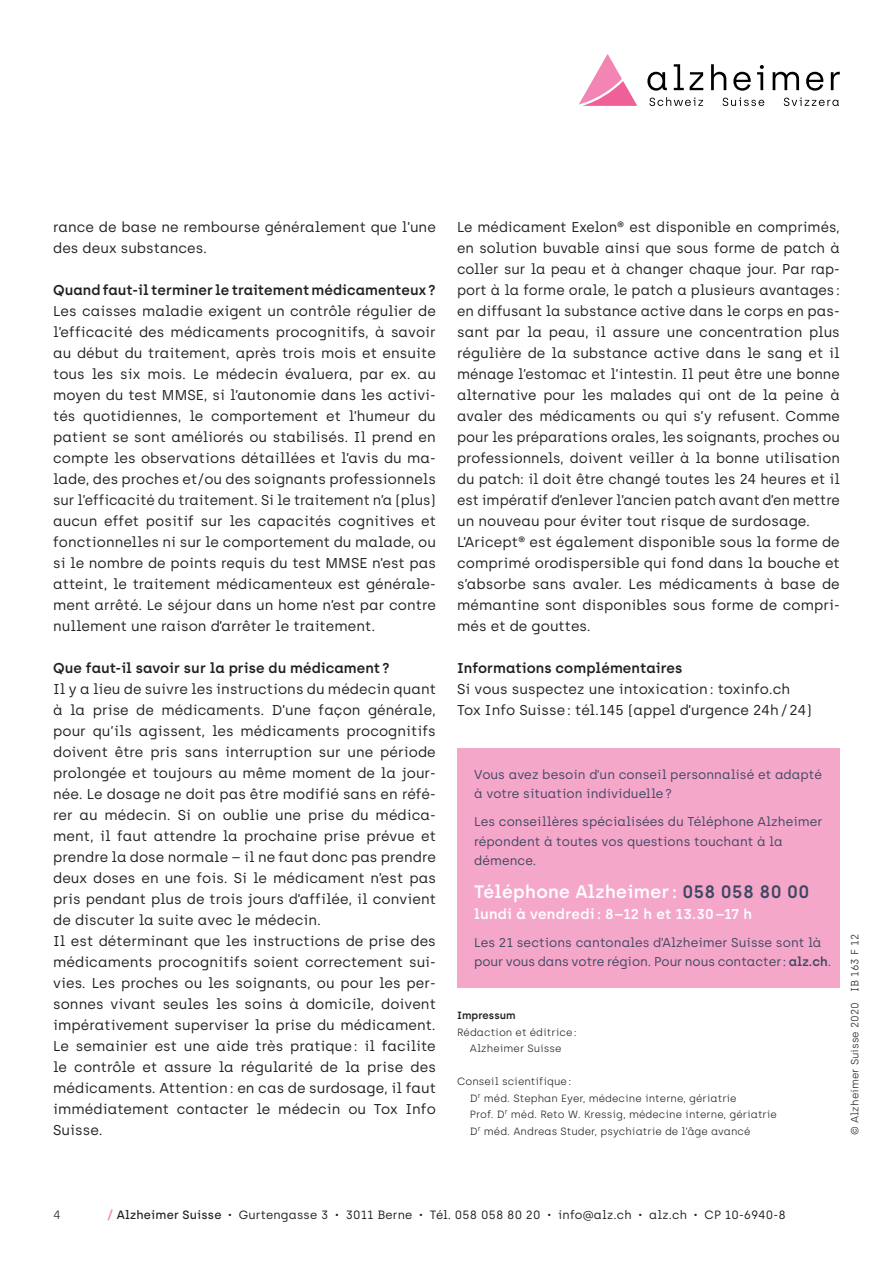
<style>
.page{position:relative;width:893px;height:1263px;background:#fff}
.page>*{position:absolute;margin:0;border:0;box-sizing:border-box;transform-origin:0 0}
.t1{font:600 18px "Archia";letter-spacing:.02em;color:#fff}
.t2{font:14.25px/21px "Archia";letter-spacing:.005em;color:#231f20}
.t3{font:600 14.25px "Archia";letter-spacing:.005em;color:#231f20}
.t4{font:600 14.25px "Archia";letter-spacing:.02em;color:#fff}
.t5{font:12.75px/19.5px "Archia";letter-spacing:.005em;color:#3c4763}
.t6{font:12px "Archia";letter-spacing:.015em;color:#231f20}
.t7{font:300 12px "Archia";color:#231f20}
.t8{font:300 10.5px/16.5px "Archia";letter-spacing:.005em;color:#231f20;text-align:center}
.t9{font:600 10.5px "Archia";letter-spacing:.005em;color:#231f20}
.s1{color:#3c4763}
.s2{font-weight:600}
.s3{font-weight:600;font-size:12.75px;color:#f284b4}
.s4{font-weight:500}
.s5{font-weight:500;font-size:6.75px}
.s6{font-size:6.75px}
</style>
<div class="page">
<svg style="left:579px;top:54px;width:58px;height:52px"></svg>
<svg style="left:647px;top:72px;width:20px;height:19px"></svg>
<svg style="left:674px;top:64px;width:10px;height:26px"></svg>
<svg style="left:690px;top:72px;width:13px;height:18px"></svg>
<svg style="left:711px;top:64px;width:15px;height:26px"></svg>
<svg style="left:733px;top:72px;width:18px;height:19px"></svg>
<svg style="left:757px;top:65px;width:7px;height:25px"></svg>
<svg style="left:773px;top:72px;width:26px;height:18px"></svg>
<svg style="left:806px;top:72px;width:17px;height:19px"></svg>
<svg style="left:831px;top:72px;width:9px;height:18px"></svg>
<svg style="left:649px;top:97px;width:54px;height:9px"></svg>
<svg style="left:723px;top:97px;width:41px;height:9px"></svg>
<svg style="left:784px;top:97px;width:55px;height:9px"></svg>
<div style="left:457px;top:748px;width:383px;height:239px;background:#f5a7ca"></div>
<p class="t2" style="left:53px;top:216px;width:384px">rance de base ne rembourse généralement que l’une des deux substances.</p>
<p class="t3" style="left:53px;top:281px;width:384px">Quand faut-il terminer le traitement médicamenteux ?</p>
<p class="t2" style="left:53px;top:300px;width:384px;text-align:justify">Les caisses maladie exigent un contrôle régulier de l’efficacité des médicaments procognitifs, à savoir au début du traitement, après trois mois et ensuite tous les six mois. Le médecin évaluera, par ex. au moyen du test MMSE, si l’autonomie dans les activi&shy;tés quotidiennes, le comportement et l’humeur du patient se sont améliorés ou stabilisés. Il prend en compte les observations détaillées et l’avis du ma&shy;lade, des proches et/ou des soignants professionnels sur l’efficacité du traitement. Si le traitement n’a (plus) aucun effet positif sur les capacités cognitives et fonctionnelles ni sur le comportement du malade, ou si le nombre de points requis du test MMSE n’est pas atteint, le traitement médicamenteux est générale&shy;ment arrêté. Le séjour dans un home n’est par contre nullement une raison d’arrêter le traitement.</p>
<p class="t3" style="left:53px;top:659px;width:338px">Que faut-il savoir sur la prise du médicament ?</p>
<p class="t2" style="left:53px;top:678px;width:384px">Il y a lieu de suivre les instructions du médecin quant à la prise de médicaments. D’une façon générale, pour qu’ils agissent, les médicaments procognitifs doivent être pris sans interruption sur une période prolongée et toujours au même moment de la jour&shy;née. Le dosage ne doit pas être modifié sans en réfé&shy;rer au médecin. Si on oublie une prise du médica&shy;ment, il faut attendre la prochaine prise prévue et prendre la dose normale – il ne faut donc pas prendre deux doses en une fois. Si le médicament n’est pas pris pendant plus de trois jours d’affilée, il convient de discuter la suite avec le médecin.<br>Il est déterminant que les instructions de prise des médicaments procognitifs soient correctement sui&shy;vies. Les proches ou les soignants, ou pour les per&shy;sonnes vivant seules les soins à domicile, doivent impérativement superviser la prise du médicament.<br>Le semainier est une aide très pratique: il facilite le contrôle et assure la régularité de la prise des médicaments. Attention: en cas de surdosage, il faut immédiatement contacter le médecin ou Tox Info Suisse.</p>
<p class="t2" style="left:457px;top:216px;width:384px">Le médicament Exelon® est disponible en comprimés, en solution buvable ainsi que sous forme de patch à coller sur la peau et à changer chaque jour. Par rap&shy;port à la forme orale, le patch a plusieurs avantages: en diffusant la substance active dans le corps en pas&shy;sant par la peau, il assure une concentration plus régulière de la substance active dans le sang et il ménage l’estomac et l’intestin. Il peut être une bonne alternative pour les malades qui ont de la peine à avaler des médicaments ou qui s’y refusent. Comme pour les préparations orales, les soignants, proches ou professionnels, doivent veiller à la bonne utilisation du patch: il doit être changé toutes les 24 heures et il est impératif d’enlever l’ancien patch avant d’en mettre un nouveau pour éviter tout risque de surdosage.<br>L’Aricept® est également disponible sous la forme de comprimé orodispersible qui fond dans la bouche et s’absorbe sans avaler. Les médicaments à base de mémantine sont disponibles sous forme de compri&shy;més et de gouttes.</p>
<p class="t3" style="left:457px;top:659px;width:227px">Informations complémentaires</p>
<p class="t2" style="left:457px;top:678px;width:356px">Si vous suspectez une intoxication: toxinfo.ch<br>Tox Info Suisse: tél.145 (appel d’urgence 24h/24)</p>
<p class="t5" style="left:474px;top:764px;width:349px">Vous avez besoin d’un conseil personnalisé et adapté à votre situation individuelle?</p>
<p class="t5" style="left:474px;top:812px;width:350px">Les conseillères spécialisées du Téléphone Alzheimer répondent à toutes vos questions touchant à la démence.</p>
<p class="t1" style="left:474px;top:881px;width:337px">Téléphone Alzheimer : <span class="s1">058 058 80 00</span></p>
<p class="t4" style="left:474px;top:905px;width:279px">lundi à vendredi: 8–12 h et 13.30–17 h</p>
<p class="t5" style="left:474px;top:932px;width:359px">Les 21 sections cantonales d’Alzheimer Suisse sont là pour vous dans votre région. Pour nous contacter: <span class="s2">alz.ch</span>.</p>
<p class="t9" style="left:457px;top:1009px;width:60px">Impressum</p>
<p class="t8" style="left:457px;top:1024px;width:121px">Rédaction et éditrice:<br>Alzheimer Suisse</p>
<p class="t8" style="left:470px;top:1073px;width:309px;text-align:left;text-indent:-13px">Conseil scientifique:<br>D<sup>r</sup> méd. Stephan Eyer, médecine interne, gériatrie<br>Prof. D<sup>r</sup> méd. Reto W. Kressig, médecine interne, gériatrie D<sup>r</sup> méd. Andreas Studer, psychiatrie de l’âge avancé</p>
<p class="t8" style="left:846px;top:1135px;width:202px;rotate:-90deg">© Alzheimer Suisse 2020 IB 163 F 12</p>
<p class="t7" style="left:53px;top:1207px;width:9px">4</p>
<p class="t6" style="left:107px;top:1207px;width:680px"><span class="s3">/</span> <span class="s4">Alzheimer Suisse</span> <span class="s5">•</span> Gurtengasse 3 <span class="s6">•</span> 3011 Berne <span class="s6">•</span> Tél. 058 058 80 20 <span class="s6">•</span> info@alz.ch <span class="s6">•</span> alz.ch <span class="s6">•</span> CP 10-6940-8</p>
</div>
